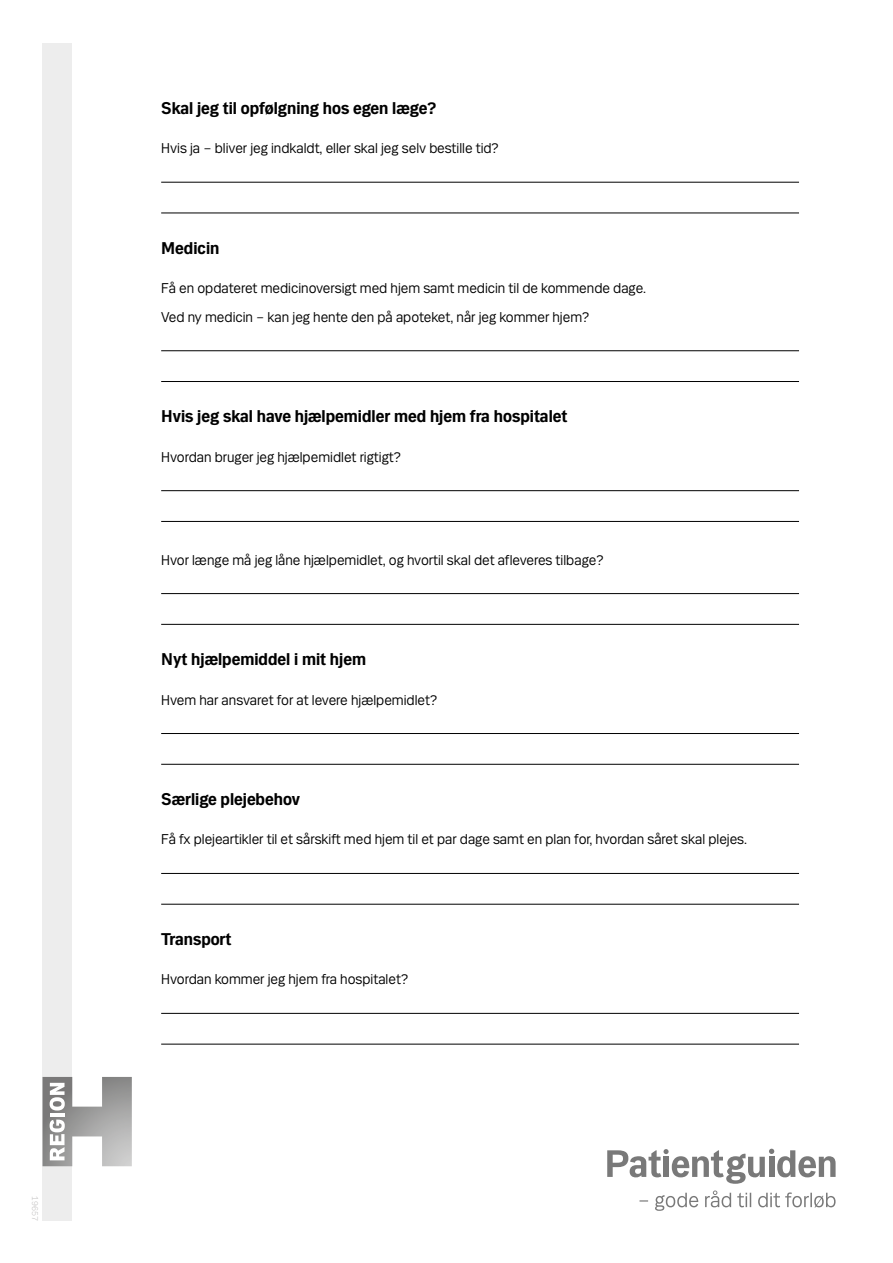
<style>
.page{position:relative;width:893px;height:1263px;background:#fff}
.page>*{position:absolute;margin:0;border:0;box-sizing:border-box;transform-origin:0 0}
.mellem{font:700 18px "Mari";color:#000}
.brød{font:15px "Mari";color:#000}
.t1{font:300 9px "Mari";color:#c1c0c0}
</style>
<div class="page">
<svg style="left:607px;top:1149px;width:229px;height:35px"></svg>
<svg style="left:639px;top:1190px;width:197px;height:21px"></svg>
<div style="left:43px;top:43px;width:29px;height:1177px;background:#ededed"></div>
<svg style="left:43px;top:1077px;width:89px;height:89px"></svg>
<hr style="left:161px;top:182px;width:638px;height:1px;background:#000">
<hr style="left:161px;top:213px;width:638px;height:1px;background:#000">
<hr style="left:161px;top:350px;width:638px;height:1px;background:#000">
<hr style="left:161px;top:381px;width:638px;height:1px;background:#000">
<hr style="left:161px;top:490px;width:638px;height:1px;background:#000">
<hr style="left:161px;top:521px;width:638px;height:1px;background:#000">
<hr style="left:161px;top:593px;width:638px;height:1px;background:#000">
<hr style="left:161px;top:624px;width:638px;height:1px;background:#000">
<hr style="left:161px;top:733px;width:638px;height:1px;background:#000">
<hr style="left:161px;top:764px;width:638px;height:1px;background:#000">
<hr style="left:161px;top:873px;width:638px;height:1px;background:#000">
<hr style="left:161px;top:904px;width:638px;height:1px;background:#000">
<hr style="left:161px;top:1013px;width:638px;height:1px;background:#000">
<hr style="left:161px;top:1044px;width:638px;height:1px;background:#000">
<p class="t1" style="left:41px;top:1196px;width:26px;rotate:90deg">19657</p>
<h3 class="mellem" style="left:161px;top:97px;width:277px">Skal jeg til opfølgning hos egen læge?</h3>
<p class="brød" style="left:161px;top:139px;width:339px">Hvis ja – bliver jeg indkaldt, eller skal jeg selv bestille tid?</p>
<h3 class="mellem" style="left:161px;top:237px;width:60px">Medicin</h3>
<p class="brød" style="left:161px;top:279px;width:487px">Få en opdateret medicinoversigt med hjem samt medicin til de kommende dage.</p>
<p class="brød" style="left:161px;top:308px;width:430px">Ved ny medicin – kan jeg hente den på apoteket, når jeg kommer hjem?</p>
<h3 class="mellem" style="left:161px;top:406px;width:408px">Hvis jeg skal have hjælpemidler med hjem fra hospitalet</h3>
<p class="brød" style="left:161px;top:447px;width:242px">Hvordan bruger jeg hjælpemidlet rigtigt?</p>
<p class="brød" style="left:161px;top:550px;width:444px">Hvor længe må jeg låne hjælpemidlet, og hvortil skal det afleveres tilbage?</p>
<h3 class="mellem" style="left:161px;top:649px;width:206px">Nyt hjælpemiddel i mit hjem</h3>
<p class="brød" style="left:161px;top:690px;width:278px">Hvem har ansvaret for at levere hjælpemidlet?</p>
<h3 class="mellem" style="left:161px;top:789px;width:140px">Særlige plejebehov</h3>
<p class="brød" style="left:161px;top:830px;width:587px">Få fx plejeartikler til et sårskift med hjem til et par dage samt en plan for, hvordan såret skal plejes.</p>
<h3 class="mellem" style="left:161px;top:928px;width:72px">Transport</h3>
<p class="brød" style="left:161px;top:970px;width:249px">Hvordan kommer jeg hjem fra hospitalet?</p>
</div>
